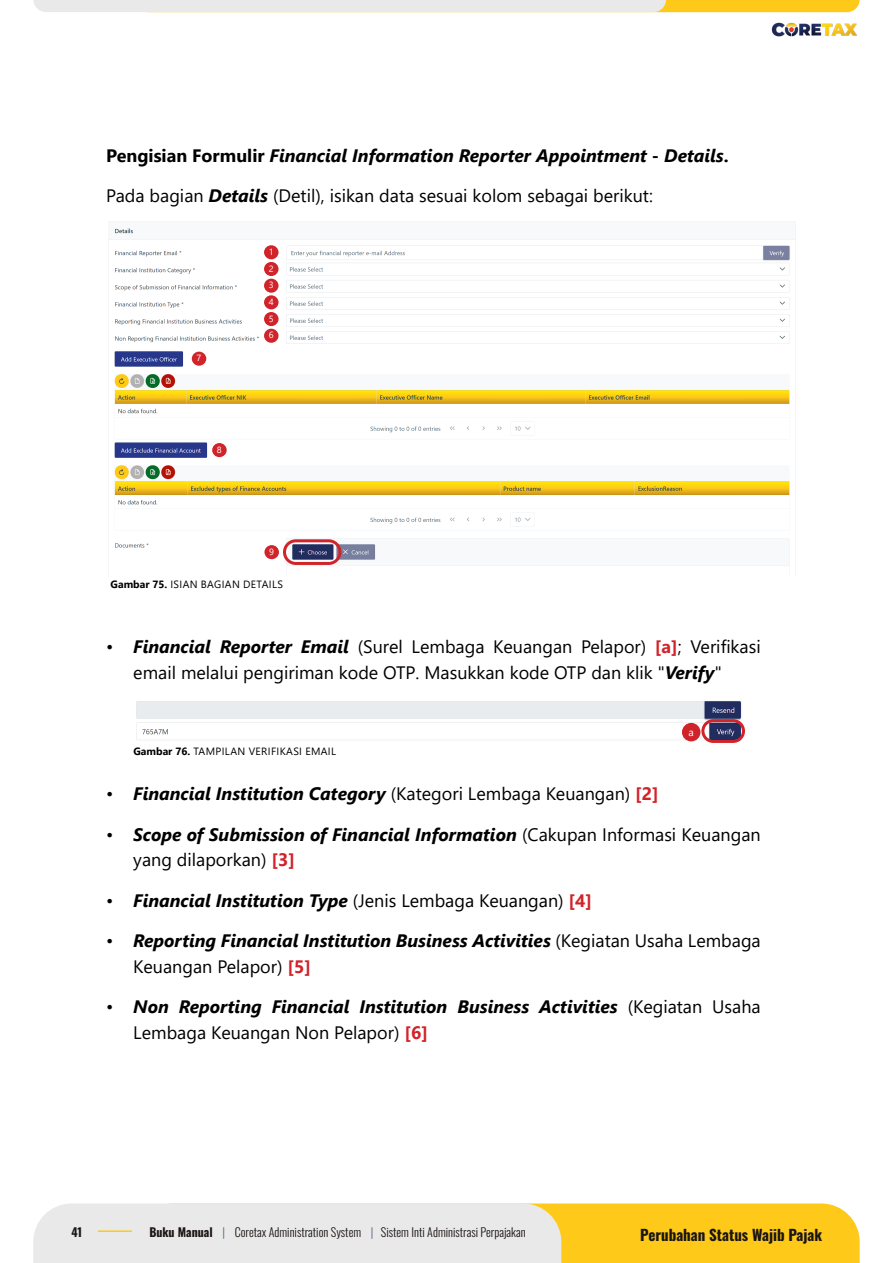
<style>
.page{position:relative;width:893px;height:1263px;background:#fff}
.page>*{position:absolute;margin:0;border:0;box-sizing:border-box;transform-origin:0 0}
.Body_Teks_Utama{font:italic 700 18px/25.5px "Segoe UI";color:#000}
.Body_Teks_Utama-2{font:18px/25.5px "Segoe UI";color:#000}
.t1{font:700 15px "Oswald";color:#1b1513}
.t2{font:300 12px "Oswald";color:#1b1513}
.t3{font:700 12px "Oswald";color:#1b1513}
.Keterangan_Tabel_Gam{font:10.5px "Segoe UI";letter-spacing:.035em;color:#000}
.s1{font-style:normal}
.s2{font-weight:700;font-style:italic}
.s3{font-weight:700}
.s4{font-weight:700;color:#d1232a}
.s5{font-weight:400;font-style:normal}
.s6{font-style:normal;color:#d1232a}
.s7{color:#586187}
</style>
<div class="page">
<img style="left:108px;top:221px;width:688px;height:345px">
<img style="left:136px;top:701px;width:606px;height:40px">
<div style="left:142px;top:706px;width:80px;height:9px;background:#e9ecef"></div>
<div style="left:682px;top:723px;width:18px;height:18px;background:#d1232a;border-radius:50%"></div>
<div style="left:701px;top:719px;width:44px;height:24px;border:3px solid #d1232a;border-radius:10px"></div>
<div style="left:264px;top:245px;width:15px;height:14px;background:#d1232a;border-radius:50%"></div>
<div style="left:264px;top:262px;width:15px;height:14px;background:#d1232a;border-radius:50%"></div>
<div style="left:264px;top:279px;width:15px;height:14px;background:#d1232a;border-radius:50%"></div>
<div style="left:264px;top:295px;width:15px;height:14px;background:#d1232a;border-radius:50%"></div>
<div style="left:264px;top:312px;width:15px;height:14px;background:#d1232a;border-radius:50%"></div>
<div style="left:264px;top:329px;width:15px;height:14px;background:#d1232a;border-radius:50%"></div>
<div style="left:192px;top:352px;width:14px;height:14px;background:#d1232a;border-radius:50%"></div>
<div style="left:212px;top:443px;width:15px;height:14px;background:#d1232a;border-radius:50%"></div>
<div style="left:264px;top:545px;width:15px;height:14px;background:#d1232a;border-radius:50%"></div>
<div style="left:283px;top:539px;width:58px;height:26px;border:3px solid #d1232a;border-radius:11px"></div>
<svg style="left:33px;top:1203px;width:827px;height:60px"></svg>
<hr style="left:98px;top:1230px;width:34px;height:2px;background:#fec91b">
<svg style="left:33px;top:0;width:827px;height:12px"></svg>
<img style="left:771px;top:22px;width:86px;height:15px">
<p class="Body_Teks_Utama" style="left:106px;top:140px;width:624px"><span class="s1">Pengisian Formulir</span> Financial Information Reporter Appointment <span class="s1">-</span> Details<span class="s1">.</span></p>
<p class="Body_Teks_Utama-2" style="left:106px;top:182px;width:548px">Pada bagian <span class="s2">Details</span> (Detil), isikan data sesuai kolom sebagai berikut:</p>
<p class="Keterangan_Tabel_Gam" style="left:111px;top:574px;width:174px"><span class="s3">Gambar 75.</span> ISIAN BAGIAN DETAILS</p>
<p class="Body_Teks_Utama-2" style="left:133px;top:632px;width:629px;text-indent:-27px">• <span class="s2">Financial Reporter Email</span> (Surel Lembaga Keuangan Pelapor) <span class="s4">[a]</span>; Verifikasi email melalui pengiriman kode OTP. Masukkan kode OTP dan klik "<span class="s2">Verify</span>"</p>
<p class="Keterangan_Tabel_Gam" style="left:134px;top:741px;width:204px"><span class="s3">Gambar 76.</span> TAMPILAN VERIFIKASI EMAIL</p>
<p class="Body_Teks_Utama" style="left:106px;top:778px;width:554px"><span class="s5">•</span> Financial Institution Category <span class="s5">(Kategori Lembaga Keuangan)</span> <span class="s6">[2]</span></p>
<p class="Body_Teks_Utama-2" style="left:133px;top:820px;width:629px;text-indent:-27px">• <span class="s2">Scope of Submission of Financial Information</span> (Cakupan Informasi Keuangan yang dilaporkan) <span class="s4">[3]</span></p>
<p class="Body_Teks_Utama" style="left:106px;top:885px;width:487px"><span class="s5">•</span> Financial Institution Type <span class="s5">(Jenis Lembaga Keuangan)</span> <span class="s6">[4]</span></p>
<p class="Body_Teks_Utama" style="left:133px;top:925px;width:629px;text-indent:-27px"><span class="s5">•</span> Reporting Financial Institution Business Activities <span class="s5">(Kegiatan Usaha Lembaga<br>Keuangan Pelapor)</span> <span class="s6">[5]</span></p>
<p class="Body_Teks_Utama" style="left:133px;top:991px;width:629px;text-indent:-27px"><span class="s5">•</span> Non Reporting Financial Institution Business Activities <span class="s5">(Kegiatan Usaha<br>Lembaga Keuangan Non Pelapor)</span> <span class="s6">[6]</span></p>
<p class="t3" style="left:72px;top:1226px;width:12px">41</p>
<p class="t2" style="left:149px;top:1221px;width:378px"><span class="s3">Buku Manual</span> <span class="s7">|</span> Coretax Administration System <span class="s7">|</span> Sistem Inti Administrasi Perpajakan</p>
<p class="t1" style="left:640px;top:1226px;width:183px">Perubahan Status Wajib Pajak</p>
</div>
